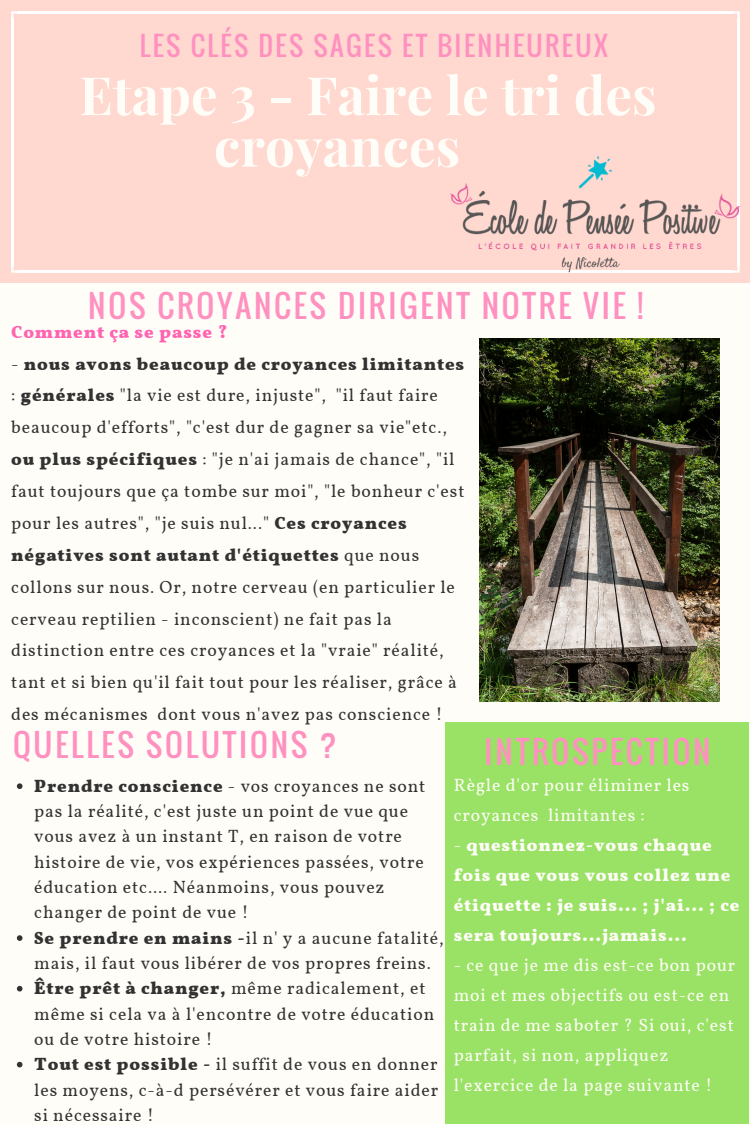
<style>
.page{position:relative;width:750px;height:1125px;background:#fffdf7}
.page>*{position:absolute;margin:0;border:0;box-sizing:border-box;transform-origin:0 0}
.t1{font:700 53px/51.5px "Playfair Display";color:#fffdf7}
.t2{font:31px "Oswald";letter-spacing:.09em;color:#ff91c0}
.t3{font:26.5px "Oswald";letter-spacing:.09em;color:#ff91c0}
.t4{font:17.62px/25.2px "Vollkorn";letter-spacing:.05em;color:#323232}
.t5{font:17.62px/30px "Vollkorn";letter-spacing:.05em;color:#fffdf7}
.t6{font:700 17.62px/30px "Vollkorn";letter-spacing:.05em;color:#fffdf7}
.t7{font:700 17.62px "Vollkorn";letter-spacing:.05em;color:#ff63b1}
.s1{font-weight:700}
.s2{font-weight:400}
</style>
<div class="page">
<div style="left:0;top:0;width:750px;height:283px;background:#ffd8cf"></div>
<hr style="left:738px;top:18px;width:2px;height:248px;background:#fff">
<hr style="left:11px;top:18px;width:2px;height:248px;background:#fff">
<hr style="left:18px;top:11px;width:715px;height:3px;background:#fff">
<hr style="left:18px;top:271px;width:715px;height:2px;background:#fff">
<svg style="left:733px;top:11px;width:7px;height:7px"></svg>
<svg style="left:11px;top:11px;width:7px;height:7px"></svg>
<svg style="left:11px;top:266px;width:7px;height:7px"></svg>
<div style="left:445px;top:723px;width:304px;height:401px;background:#99e265"></div>
<svg style="left:17px;top:783px;width:5px;height:6px"></svg>
<svg style="left:17px;top:935px;width:5px;height:6px"></svg>
<svg style="left:17px;top:986px;width:5px;height:6px"></svg>
<svg style="left:17px;top:1062px;width:5px;height:5px"></svg>
<img style="left:426px;top:153px;width:315px;height:120px">
<img style="left:479px;top:338px;width:241px;height:363px">
<h3 class="t3" style="left:140px;top:26px;width:470px">LES CLÉS DES SAGES ET BIENHEUREUX</h3>
<h1 class="t1" style="left:214px;top:67px;width:444px;text-indent:-135px">Etape 3 - Faire le tri des croyances</h1>
<h2 class="t2" style="left:88px;top:282px;width:557px">NOS CROYANCES DIRIGENT NOTRE VIE !</h2>
<p class="t7" style="left:11px;top:321px;width:217px">Comment ça se passe ?</p>
<p class="t4" style="left:11px;top:347px;width:455px;line-height:31.9px">- <span class="s1">nous avons beaucoup de croyances limitantes </span>: <span class="s1">générales</span> "la vie est dure, injuste", "il faut faire beaucoup d'efforts", "c'est dur de gagner sa vie"etc., <span class="s1">ou plus spécifiques</span> : "je n'ai jamais de chance", "il faut toujours que ça tombe sur moi", "le bonheur c'est pour les autres", "je suis nul..." <span class="s1">Ces croyances négatives sont autant d'étiquettes</span> que nous collons sur nous. Or, notre cerveau (en particulier le cerveau reptilien - inconscient) ne fait pas la distinction entre ces croyances et la "vraie" réalité, tant et si bien qu'il fait tout pour les réaliser, grâce à des mécanismes dont vous n'avez pas conscience !</p>
<h2 class="t2" style="left:13px;top:721px;width:325px">QUELLES SOLUTIONS ?</h2>
<h2 class="t2" style="left:485px;top:728px;width:228px">INTROSPECTION</h2>
<p class="t4" style="left:34px;top:773px;width:411px"><span class="s1">Prendre conscience</span> - vos croyances ne sont pas la réalité, c'est juste un point de vue que vous avez à un instant T, en raison de votre histoire de vie, vos expériences passées, votre éducation etc.... Néanmoins, vous pouvez changer de point de vue !<br><span class="s1">Se prendre en mains -</span>il n' y a aucune fatalité, mais, il faut vous libérer de vos propres freins.<br><span class="s1">Être prêt à changer,</span> même radicalement, et même si cela va à l'encontre de votre éducation ou de votre histoire !<br><span class="s1">Tout est possible -</span> il suffit de vous en donner les moyens, c-à-d persévérer et vous faire aider si nécessaire !</p>
<p class="t5" style="left:454px;top:770px;width:237px">Règle d'or pour éliminer les croyances limitantes :</p>
<p class="t6" style="left:454px;top:830px;width:287px"><span class="s2">-</span> questionnez-vous chaque fois que vous vous collez une étiquette : je suis... ; j'ai... ; ce sera toujours...jamais...</p>
<p class="t5" style="left:454px;top:950px;width:283px">- ce que je me dis est-ce bon pour moi et mes objectifs ou est-ce en train de me saboter ? Si oui, c'est parfait, si non, appliquez l'exercice de la page suivante !</p>
</div>
